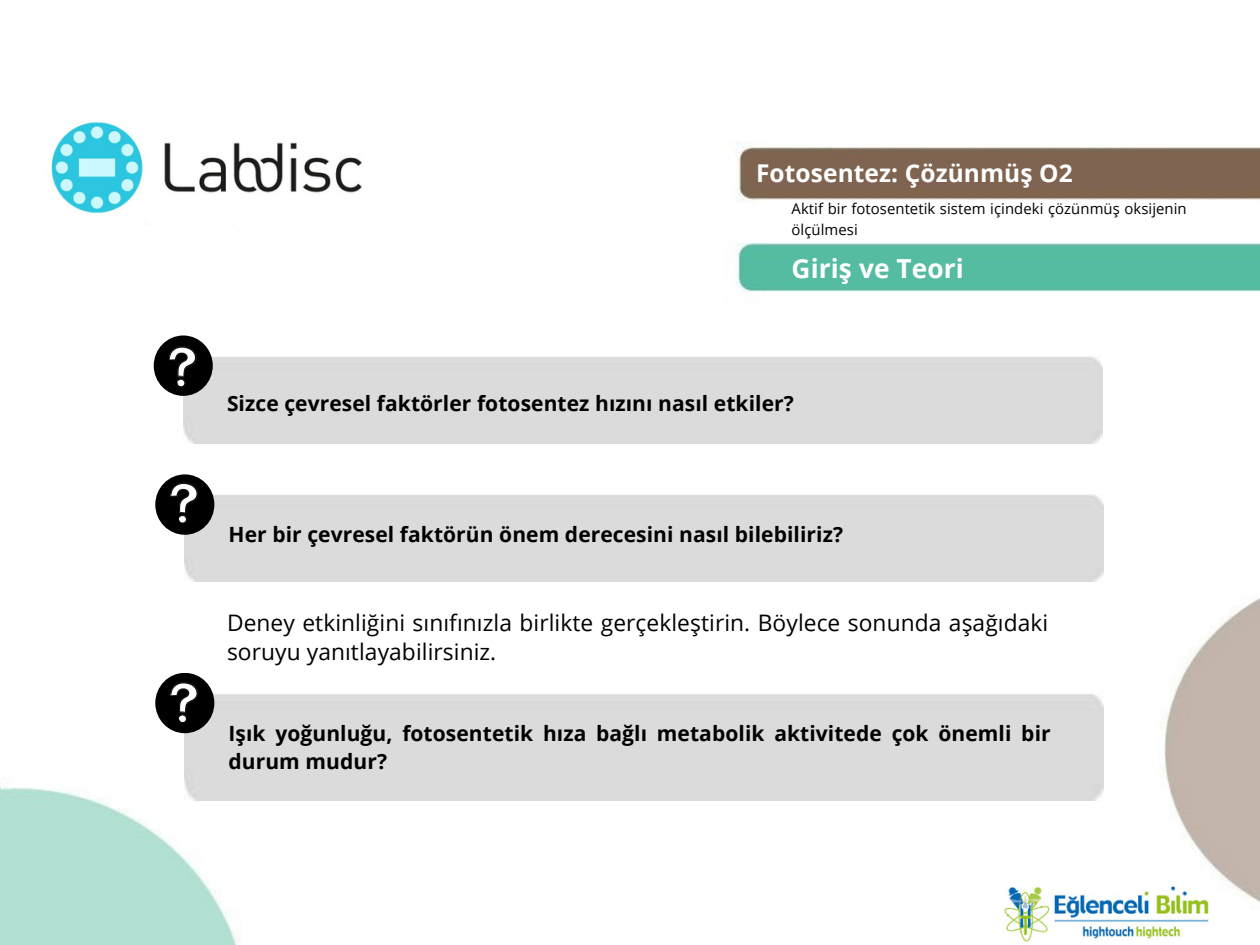
<style>
.page{position:relative;width:1260px;height:945px;background:#fff}
.page>*{position:absolute;margin:0;border:0;box-sizing:border-box;transform-origin:0 0}
.t1{font:700 26.25px "Open Sans";letter-spacing:.005em;color:#fff}
.t2{font:700 24.5px "Open Sans";letter-spacing:.005em;color:#fff}
.t3{font:22.75px/28.9px "Open Sans";letter-spacing:.005em;color:#000}
.t4{font:700 21px/27.7px "Open Sans";letter-spacing:.005em;color:#000}
.t5{font:14.88px/21px "Open Sans";letter-spacing:.005em;color:#000}
</style>
<div class="page">
<img style="left:0;top:122px;width:1260px;height:823px">
<div style="left:183px;top:355px;width:919px;height:88px;background:#dbdbdb"></div>
<div style="left:154px;top:335px;width:59px;height:61px;background:#000;border-radius:50%"></div>
<div style="left:185px;top:494px;width:919px;height:88px;background:#dbdbdb"></div>
<div style="left:155px;top:474px;width:59px;height:61px;background:#000;border-radius:50%"></div>
<div style="left:185px;top:692px;width:919px;height:108px;background:#dbdbdb"></div>
<div style="left:155px;top:673px;width:59px;height:60px;background:#000;border-radius:50%"></div>
<svg style="left:169px;top:346px;width:28px;height:41px"></svg>
<svg style="left:171px;top:482px;width:28px;height:42px"></svg>
<svg style="left:171px;top:682px;width:28px;height:41px"></svg>
<h3 class="t2" style="left:756px;top:156px;width:318px">Fotosentez: Çözünmüş O2</h3>
<p class="t5" style="left:792px;top:198px;width:397px">Aktif bir fotosentetik sistem içindeki çözünmüş oksijenin ölçülmesi</p>
<p class="t1" style="left:792px;top:250px;width:174px">Giriş ve Teori</p>
<h2 class="t4" style="left:227px;top:389px;width:568px">Sizce çevresel faktörler fotosentez hızını nasıl etkiler?</h2>
<p class="t4" style="left:229px;top:520px;width:616px">Her bir çevresel faktörün önem derecesini nasıl bilebiliriz?</p>
<p class="t3" style="left:227px;top:608px;width:823px">Deney etkinliğini sınıfınızla birlikte gerçekleştirin. Böylece sonunda aşağıdaki soruyu yanıtlayabilirsiniz.</p>
<h2 class="t4" style="left:229px;top:719px;width:824px">Işık yoğunluğu, fotosentetik hıza bağlı metabolik aktivitede çok önemli bir durum mudur?</h2>
</div>
